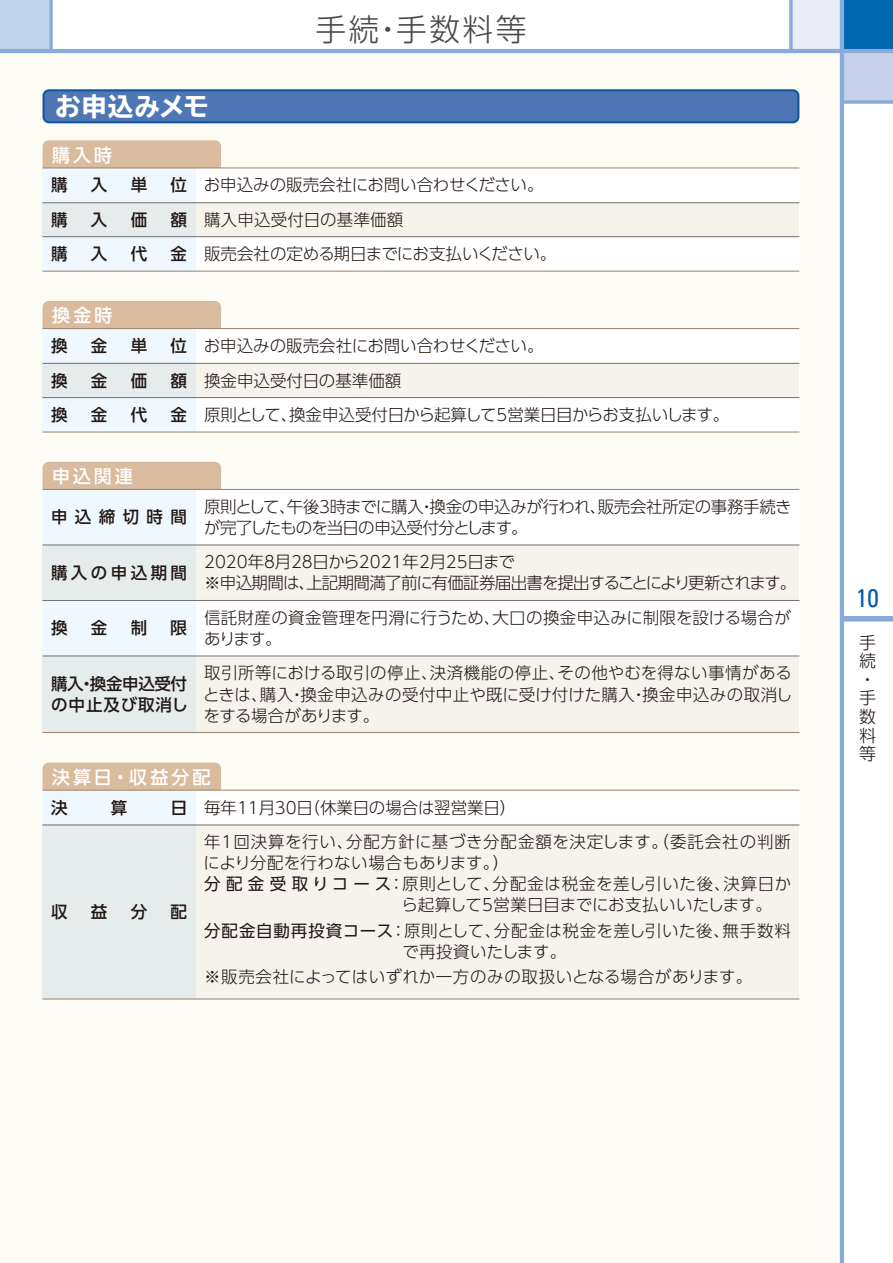
<style>
.page{position:relative;width:893px;height:1263px;background:#fff}
.page>*{position:absolute;margin:0;border:0;box-sizing:border-box;transform-origin:0 0}
.t1{font:300 30.75px "UD Shin Go Pro";letter-spacing:.08em;color:#4c4948}
.t2{font:700 expanded 25.5px "TBUD Go Std";letter-spacing:.025em;color:#fff}
.t3{font:condensed 25.5px "Univers";color:#005bac}
.t4{font:500 18px "UD Shin Go Pro";letter-spacing:.17em;color:#fff}
.t5{font:300 16.95px/18.6px "UD Shin Go Pro";color:#221815}
.t6{font:300 16.5px/34.5px "UD Shin Go Pro";letter-spacing:-.005em;color:#221815}
.t7{font:300 16.5px/34.5px "UD Shin Go Pro";letter-spacing:.03em;color:#221815}
.t8{font:300 16.5px/21px "UD Shin Go Pro";letter-spacing:.02em;color:#221815}
.t9{font:300 16.5px/21px "UD Shin Go Pro";letter-spacing:-.04em;color:#221815}
.t10{font:300 16.5px/21px "UD Shin Go Pro";letter-spacing:-.03em;color:#221815}
.t11{font:500 16.5px "UD Shin Go Pro";letter-spacing:.06em;color:#221815}
.t12{font:300 16.5px "UD Shin Go Pro";letter-spacing:.04em;color:#221815}
.t13{font:500 16.5px/21px "UD Shin Go Pro";letter-spacing:-.02em;color:#221815}
.t14{font:500 16.5px "UD Shin Go Pro";letter-spacing:.205em;color:#221815}
.s1{font-weight:400}
</style>
<div class="page">
<div style="left:842px;top:0;width:51px;height:51px;background:#0067b3"></div>
<div style="left:842px;top:51px;width:51px;height:51px;background:#c7d1eb"></div>
<div style="left:791px;top:0;width:51px;height:51px;background:#eaedf7"></div>
<div style="left:0;top:0;width:51px;height:51px;background:#c0d6ef"></div>
<svg style="left:49px;top:0;width:4px;height:49px"></svg>
<div style="left:0;top:51px;width:842px;height:1212px;background:#fdfcf5"></div>
<div style="left:842px;top:616px;width:51px;height:5px;background:#88abda"></div>
<hr style="left:840px;top:0;width:4px;height:1263px;background:#88abda">
<hr style="left:0;top:49px;width:893px;height:4px;background:#88abda">
<svg style="left:844px;top:100px;width:49px;height:4px"></svg>
<svg style="left:789px;top:0;width:4px;height:49px"></svg>
<div style="left:43px;top:140px;width:178px;height:34px;background:#d9bb9e;border-radius:6px"></div>
<div style="left:43px;top:168px;width:153px;height:103px;background:#eff8fe"></div>
<div style="left:196px;top:168px;width:603px;height:103px;background:#fff"></div>
<div style="left:43px;top:301px;width:178px;height:34px;background:#d9bb9e;border-radius:6px"></div>
<div style="left:43px;top:329px;width:153px;height:103px;background:#eff8fe"></div>
<div style="left:196px;top:329px;width:603px;height:103px;background:#fff"></div>
<div style="left:43px;top:462px;width:178px;height:34px;background:#d9bb9e;border-radius:6px"></div>
<div style="left:43px;top:489px;width:153px;height:243px;background:#eff8fe"></div>
<div style="left:196px;top:489px;width:603px;height:243px;background:#fff"></div>
<div style="left:43px;top:762px;width:178px;height:34px;background:#d9bb9e;border-radius:6px"></div>
<div style="left:43px;top:790px;width:153px;height:209px;background:#eff8fe"></div>
<div style="left:196px;top:790px;width:603px;height:209px;background:#fff"></div>
<div style="left:43px;top:203px;width:756px;height:34px;background:linear-gradient(to right,#ebeeec,#faf5ed)"></div>
<div style="left:43px;top:656px;width:756px;height:76px;background:linear-gradient(to right,#ebeeec,#faf5ed)"></div>
<div style="left:43px;top:824px;width:756px;height:174px;background:linear-gradient(to right,#ebeeec,#faf5ed)"></div>
<div style="left:43px;top:363px;width:756px;height:35px;background:linear-gradient(to right,#ebeeec,#faf5ed)"></div>
<div style="left:43px;top:545px;width:756px;height:55px;background:linear-gradient(to right,#ebeeec,#faf5ed)"></div>
<hr style="left:43px;top:167px;width:756px;height:1px;background:#9d8771">
<hr style="left:43px;top:202px;width:756px;height:1px;background:#727171">
<hr style="left:43px;top:236px;width:756px;height:1px;background:#727171">
<hr style="left:43px;top:271px;width:756px;height:1px;background:#9d8771">
<hr style="left:43px;top:328px;width:756px;height:1px;background:#9d8771">
<hr style="left:43px;top:363px;width:756px;height:1px;background:#727171">
<hr style="left:43px;top:397px;width:756px;height:1px;background:#727171">
<hr style="left:43px;top:431px;width:756px;height:2px;background:#9d8771">
<hr style="left:43px;top:489px;width:756px;height:1px;background:#9d8771">
<hr style="left:43px;top:545px;width:756px;height:1px;background:#727171">
<hr style="left:43px;top:600px;width:756px;height:1px;background:#727171">
<hr style="left:43px;top:656px;width:756px;height:1px;background:#727171">
<hr style="left:43px;top:732px;width:756px;height:1px;background:#9d8771">
<hr style="left:43px;top:790px;width:756px;height:1px;background:#9d8771">
<hr style="left:43px;top:825px;width:756px;height:1px;background:#727171">
<hr style="left:43px;top:998px;width:756px;height:1px;background:#9d8771">
<svg style="left:43px;top:89px;width:756px;height:34px;background:#4974b2"></svg>
<h2 class="t2" style="left:55px;top:92px;width:155px">お申込みメモ</h2>
<p class="t4" style="left:52px;top:140px;width:61px">購入時</p>
<h1 class="t1" style="left:315px;top:4px;width:213px">手続・手数料等</h1>
<p class="t11" style="left:51px;top:172px;width:18px">購</p>
<p class="t11" style="left:91px;top:172px;width:18px">入</p>
<p class="t11" style="left:131px;top:172px;width:18px">単</p>
<p class="t11" style="left:171px;top:172px;width:18px">位</p>
<p class="t11" style="left:51px;top:206px;width:18px">購</p>
<p class="t11" style="left:91px;top:206px;width:18px">入</p>
<p class="t11" style="left:131px;top:206px;width:18px">価</p>
<p class="t11" style="left:171px;top:206px;width:18px">額</p>
<p class="t11" style="left:51px;top:241px;width:18px">購</p>
<p class="t11" style="left:91px;top:241px;width:18px">入</p>
<p class="t11" style="left:131px;top:241px;width:18px">代</p>
<p class="t11" style="left:171px;top:241px;width:18px">金</p>
<p class="t6" style="left:204px;top:167px;width:354px">お申込みの販売会社にお問い合わせください。購入申込受付日の基準価額<br>販売会社の定める期日までにお支払いください。</p>
<p class="t4" style="left:52px;top:301px;width:62px">換金時</p>
<p class="t11" style="left:51px;top:332px;width:18px">換</p>
<p class="t11" style="left:91px;top:332px;width:18px">金</p>
<p class="t11" style="left:131px;top:332px;width:18px">単</p>
<p class="t11" style="left:171px;top:332px;width:18px">位</p>
<p class="t11" style="left:51px;top:367px;width:18px">換</p>
<p class="t11" style="left:91px;top:367px;width:18px">金</p>
<p class="t11" style="left:131px;top:367px;width:18px">価</p>
<p class="t11" style="left:171px;top:367px;width:18px">額</p>
<p class="t11" style="left:51px;top:401px;width:18px">換</p>
<p class="t11" style="left:91px;top:401px;width:18px">金</p>
<p class="t11" style="left:131px;top:401px;width:18px">代</p>
<p class="t11" style="left:171px;top:401px;width:18px">金</p>
<p class="t6" style="left:204px;top:328px;width:527px">お申込みの販売会社にお問い合わせください。<br>換金申込受付日の基準価額<br>原則として、換金申込受付日から起算して5営業日目からお支払いします。</p>
<p class="t4" style="left:52px;top:462px;width:82px">申込関連</p>
<p class="t11" style="left:51px;top:504px;width:138px">申込締切時間</p>
<p class="t14" style="left:51px;top:559px;width:138px">購入の申込期間</p>
<p class="t11" style="left:51px;top:615px;width:18px">換</p>
<p class="t11" style="left:91px;top:615px;width:18px">金</p>
<p class="t11" style="left:131px;top:615px;width:18px">制</p>
<p class="t11" style="left:171px;top:615px;width:18px">限</p>
<p class="t13" style="left:51px;top:673px;width:139px">購入・換金申込受付の中止及び取消し</p>
<p class="t10" style="left:204px;top:496px;width:589px">原則として、午後3時までに購入・換金の申込みが行われ、販売会社所定の事務手続きが完了したものを当日の申込受付分とします。</p>
<p class="t9" style="left:204px;top:551px;width:594px">2020年8月28日から2021年2月25日まで<br>※申込期間は、上記期間満了前に有価証券届出書を提出することにより更新されます。</p>
<p class="t8" style="left:204px;top:607px;width:588px">信託財産の資金管理を円滑に行うため、大口の換金申込みに制限を設ける場合があります。</p>
<p class="t6" style="left:203px;top:662px;width:591px;line-height:21px;text-align:justify">取引所等における取引の停止、決済機能の停止、その他やむを得ない事情があるときは、購入・換金申込みの受付中止や既に受け付けた購入・換金申込みの取消しをする場合があります。</p>
<p class="t4" style="left:52px;top:762px;width:160px">決算日・収益分配</p>
<p class="t11" style="left:51px;top:794px;width:18px">決</p>
<p class="t11" style="left:111px;top:794px;width:18px">算</p>
<p class="t11" style="left:171px;top:794px;width:18px">日</p>
<p class="t11" style="left:51px;top:898px;width:18px">収</p>
<p class="t11" style="left:91px;top:898px;width:18px">益</p>
<p class="t11" style="left:131px;top:898px;width:18px">分</p>
<p class="t11" style="left:171px;top:898px;width:18px">配</p>
<p class="t7" style="left:204px;top:790px;width:588px">毎年11月30日（休業日の場合は翌営業日）<br>年1回決算を行い、分配方針に基づき分配金額を決定します。（委託会社の判断</p>
<p class="t6" style="left:203px;top:845px;width:307px">により分配を行わない場合もあります。）</p>
<p class="t12" style="left:204px;top:870px;width:589px"><span class="s1">分配金受取りコース</span>：原則として、分配金は税金を差し引いた後、決算日か</p>
<p class="t6" style="left:401px;top:887px;width:372px">ら起算して5営業日目までにお支払いいたします。</p>
<p class="t7" style="left:403px;top:919px;width:390px;line-height:21px;text-indent:-198px"><span class="s1">分配金自動再投資コース</span>：原則として、分配金は税金を差し引いた後、無手数料で再投資いたします。</p>
<p class="t8" style="left:204px;top:966px;width:550px">※販売会社によってはいずれか一方のみの取扱いとなる場合があります。</p>
<h2 class="t3" style="left:856px;top:582px;width:24px">10</h2>
<p class="t5" style="left:859px;top:632px;width:18px">手続・手数料等</p>
</div>
